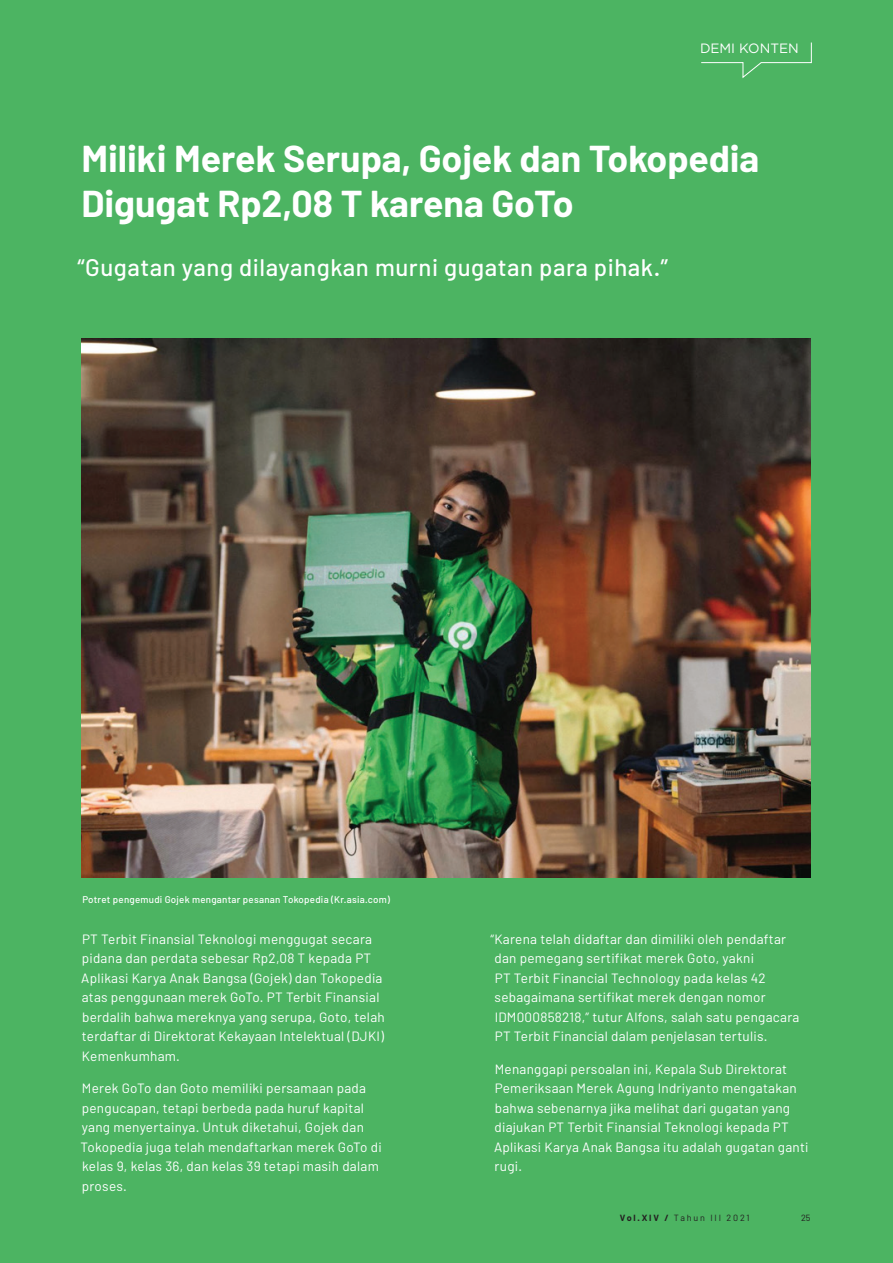
<style>
.page{position:relative;width:893px;height:1263px;background:#4cb462}
.page>*{position:absolute;margin:0;border:0;box-sizing:border-box;transform-origin:0 0}
.t1{font:700 37.5px/45px "Barlow";color:#fff}
.t2{font:500 24px "Barlow";letter-spacing:.025em;color:#fff}
.t3{font:13.5px/19.5px "Barlow";letter-spacing:.02em;color:#fff}
.t4{font:13.5px "Gotham";color:#fff}
.t5{font:500 9.75px "Barlow";letter-spacing:.025em;color:#fff}
.t6{font:9px "Barlow";letter-spacing:.2em;color:#231f20}
.s1{font-weight:700}
</style>
<div class="page">
<img style="left:81px;top:339px;width:730px;height:538px">
<svg style="left:701px;top:42px;width:111px;height:36px"></svg>
<p class="t4" style="left:700px;top:40px;width:100px">DEMI KONTEN</p>
<h1 class="t1" style="left:81px;top:136px;width:679px">Miliki Merek Serupa, Gojek dan Tokopedia<br>Digugat Rp2,08 T karena GoTo</h1>
<h2 class="t2" style="left:77px;top:253px;width:592px">“Gugatan yang dilayangkan murni gugatan para pihak.”</h2>
<p class="t5" style="left:82px;top:893px;width:309px">Potret pengemudi Gojek mengantar pesanan Tokopedia (Kr.asia.com)</p>
<p class="t3" style="left:81px;top:929px;width:305px">PT Terbit Finansial Teknologi menggugat secara pidana dan perdata sebesar Rp2,08 T kepada PT Aplikasi Karya Anak Bangsa (Gojek) dan Tokopedia atas penggunaan merek GoTo. PT Terbit Finansial berdalih bahwa mereknya yang serupa, Goto, telah terdaftar di Direktorat Kekayaan Intelektual (DJKI)<br>Kemenkumham.</p>
<p class="t3" style="left:80px;top:1078px;width:303px">Merek GoTo dan Goto memiliki persamaan pada pengucapan, tetapi berbeda pada huruf kapital yang menyertainya. Untuk diketahui, Gojek dan Tokopedia juga telah mendaftarkan merek GoTo di kelas 9, kelas 36, dan kelas 39 tetapi masih dalam proses.</p>
<p class="t3" style="left:491px;top:929px;width:310px">“Karena telah didaftar dan dimiliki oleh pendaftar dan pemegang sertifikat merek Goto, yakni<br>PT Terbit Financial Technology pada kelas 42 sebagaimana sertifikat merek dengan nomor IDM000858218,” tutur Alfons, salah satu pengacara PT Terbit Financial dalam penjelasan tertulis.</p>
<p class="t3" style="left:494px;top:1058px;width:316px">Menanggapi persoalan ini, Kepala Sub Direktorat Pemeriksaan Merek Agung Indriyanto mengatakan bahwa sebenarnya jika melihat dari gugatan yang diajukan PT Terbit Finansial Teknologi kepada PT Aplikasi Karya Anak Bangsa itu adalah gugatan ganti rugi.</p>
<p class="t6" style="left:620px;top:1212px;width:131px"><span class="s1">Vol.XIV /</span> Tahun III 2021</p>
<p class="t6" style="left:801px;top:1212px;width:11px">25</p>
</div>
